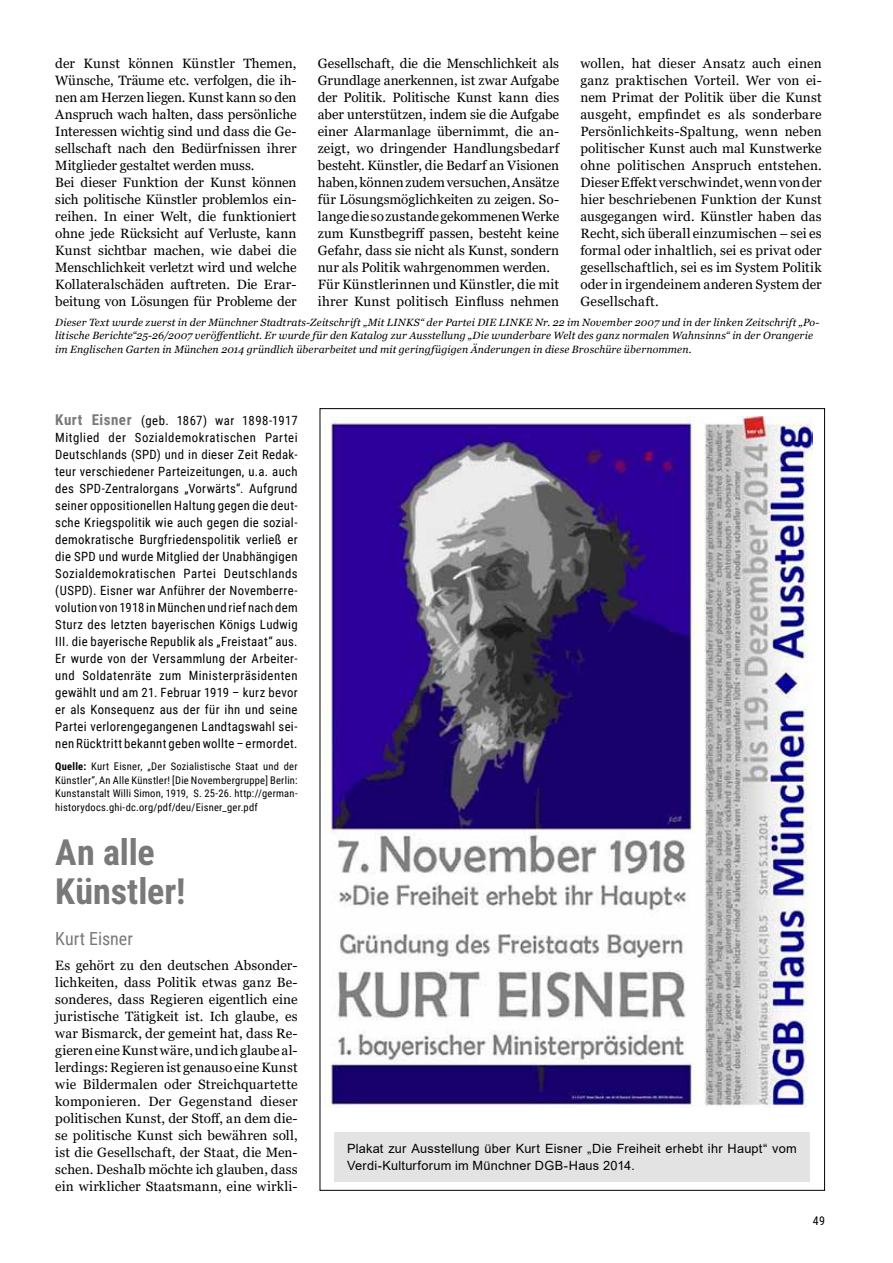
<style>
.page{position:relative;width:893px;height:1263px;background:#fff}
.page>*{position:absolute;margin:0;border:0;box-sizing:border-box;transform-origin:0 0}
.t1{font:700 36px/39px "Roboto Condensed";color:#797979}
.t2{font:18px "Roboto Condensed";color:#797979}
.t3{font:13.5px/17px "Georgia";color:#000;text-align:justify}
.t4{font:12.75px/17px "Roboto Condensed";letter-spacing:.025em;color:#000;text-align:justify}
.t5{font:12.75px/17px "Arial";letter-spacing:.015em;color:#000}
.t6{font:12px "Roboto Condensed";color:#000}
.t7{font:italic 10.5px/13.5px "Georgia";letter-spacing:.01em;color:#000}
.t8{font:10.5px/13.5px "Roboto Condensed";letter-spacing:.025em;color:#000;text-align:justify}
.s1{font-weight:700;font-size:15px;color:#797979}
.s2{font-weight:700}
.s3{font-family:"Roboto Condensed"}
</style>
<div class="page">
<img style="left:324px;top:416px;width:489px;height:692px">
<div style="left:334px;top:1132px;width:475px;height:50px;background:#e3e3e3"></div>
<p class="t3" style="left:55px;top:55px;width:243px;text-align:left">der Kunst können Künstler Themen, Wünsche, Träume etc. verfolgen, die ih&shy;nen am Herzen liegen. Kunst kann so den Anspruch wach halten, dass persönliche Interessen wichtig sind und dass die Ge&shy;sellschaft nach den Bedürfnissen ihrer Mitglieder gestaltet werden muss.<br>Bei dieser Funktion der Kunst können sich politische Künstler problemlos ein&shy;reihen. In einer Welt, die funktioniert ohne jede Rücksicht auf Verluste, kann Kunst sichtbar machen, wie dabei die Menschlichkeit verletzt wird und welche Kollateralschäden auftreten. Die Erar&shy;beitung von Lösungen für Probleme der</p>
<p class="t3" style="left:318px;top:55px;width:243px;text-align:left">Gesellschaft, die die Menschlichkeit als Grundlage anerkennen, ist zwar Aufgabe der Politik. Politische Kunst kann dies aber unterstützen, indem sie die Aufgabe einer Alarmanlage übernimmt, die an&shy;zeigt, wo dringender Handlungsbedarf besteht. Künstler, die Bedarf an Visionen haben, können zudem versuchen, Ansätze für Lösungsmöglichkeiten zu zeigen. So&shy;lange die so zustande gekommenen Werke zum Kunstbegriff passen, besteht keine Gefahr, dass sie nicht als Kunst, sondern nur als Politik wahrgenommen werden.<br>Für Künstlerinnen und Künstler, die mit ihrer Kunst politisch Einfluss nehmen</p>
<p class="t3" style="left:580px;top:55px;width:243px">wollen, hat dieser Ansatz auch einen ganz praktischen Vorteil. Wer von ei&shy;nem Primat der Politik über die Kunst ausgeht, empfindet es als sonderbare Persönlichkeits-Spaltung, wenn neben politischer Kunst auch mal Kunstwerke ohne politischen Anspruch entstehen.<br>Dieser Effekt verschwindet, wenn von der hier beschriebenen Funktion der Kunst ausgegangen wird. Künstler haben das Recht, sich überall einzumischen – sei es formal oder inhaltlich, sei es privat oder gesellschaftlich, sei es im System Politik oder in irgendeinem anderen System der Gesellschaft.</p>
<p class="t7" style="left:55px;top:315px;width:766px">Dieser Text wurde zuerst in der Münchner Stadtrats-Zeitschrift „Mit LINKS“ der Partei DIE LINKE Nr. 22 im November 2007 und in der linken Zeitschrift „Po&shy;litische Berichte“25-26/2007 veröffentlicht. Er wurde für den Katalog zur Ausstellung „Die wunderbare Welt des ganz normalen Wahnsinns“ in der Orangerie im Englischen Garten in München 2014 gründlich überarbeitet und mit geringfügigen Änderungen in diese Broschüre übernommen.</p>
<p class="t4" style="left:55px;top:412px;width:244px"><span class="s1">Kurt Eisner</span> (geb. 1867) war 1898-1917<br>Mitglied der Sozialdemokratischen Partei Deutschlands (SPD) und in dieser Zeit Redak&shy;teur verschiedener Parteizeitungen, u.a. auch des SPD-Zentralorgans „Vorwärts“. Aufgrund seiner oppositionellen Haltung gegen die deut&shy;sche Kriegspolitik wie auch gegen die sozial&shy;demokratische Burgfriedenspolitik verließ er die SPD und wurde Mitglied der Unabhängigen Sozialdemokratischen Partei Deutschlands (USPD). Eisner war Anführer der Novemberre&shy;volution von 1918 in München und rief nach dem Sturz des letzten bayerischen Königs Ludwig III. die bayerische Republik als „Freistaat“ aus.<br>Er wurde von der Versammlung der Arbeiter&shy;und Soldatenräte zum Ministerpräsidenten gewählt und am 21. Februar 1919 – kurz bevor er als Konsequenz aus der für ihn und seine Partei verlorengegangenen Landtagswahl sei&shy;nen Rücktritt bekannt geben wollte – ermordet.</p>
<p class="t8" style="left:55px;top:759px;width:244px"><span class="s2">Quelle:</span> Kurt Eisner, „Der Sozialistische Staat und der Künstler“, An Alle Künstler! [Die Novembergruppe] Berlin:<br>Kunstanstalt Willi Simon, 1919, S. 25-26. http://german&shy;historydocs.ghi-dc.org/pdf/deu/Eisner_ger.pdf</p>
<h1 class="t1" style="left:55px;top:831px;width:132px">An alle<br>Künstler!</h1>
<h2 class="t2" style="left:55px;top:926px;width:79px">Kurt Eisner</h2>
<p class="t3" style="left:55px;top:957px;width:244px">Es gehört zu den deutschen Absonder&shy;lichkeiten, dass Politik etwas ganz Be&shy;sonderes, dass Regieren eigentlich eine juristische Tätigkeit ist. Ich glaube, es war Bismarck, der gemeint hat, dass Re&shy;gieren eine Kunst wäre, und ich glaube al&shy;lerdings: Regieren ist genauso eine Kunst wie Bildermalen oder Streichquartette komponieren. Der Gegenstand dieser politischen Kunst, der Stoff, an dem die&shy;se politische Kunst sich bewähren soll, ist die Gesellschaft, der Staat, die Men&shy;schen. Deshalb möchte ich glauben, dass ein wirklicher Staatsmann, eine wirkli-</p>
<p class="t5" style="left:347px;top:1140px;width:451px">Plakat zur Ausstellung über Kurt Eisner „Die Freiheit erhebt ihr Haupt“ vom<br>Verdi-Kulturforum im Münchner DGB-Haus 2014<span class="s3">.</span></p>
<p class="t6" style="left:813px;top:1212px;width:14px">49</p>
</div>
